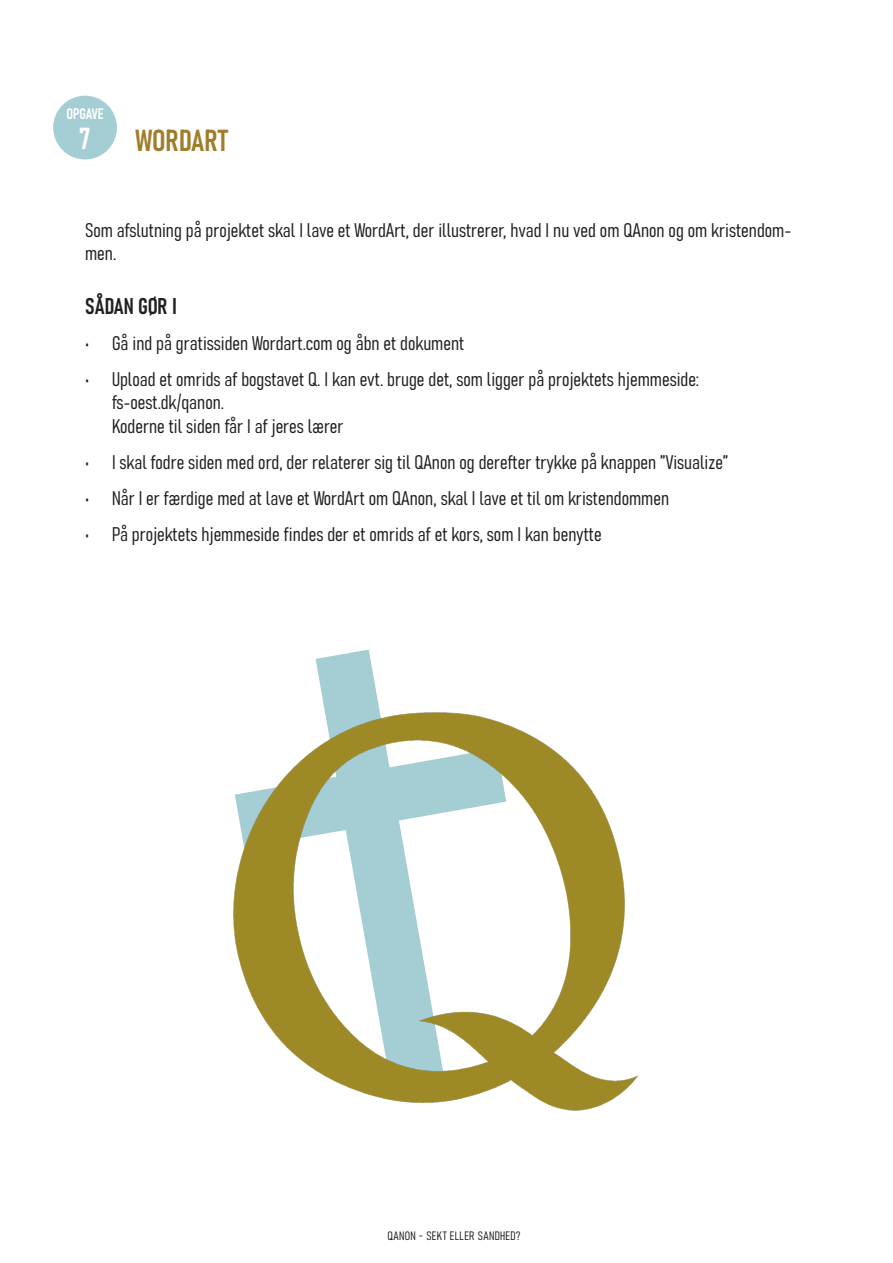
<style>
.page{position:relative;width:893px;height:1263px;background:#fff}
.page>*{position:absolute;margin:0;border:0;box-sizing:border-box;transform-origin:0 0}
.t1{font:30px "Bahnschrift";letter-spacing:-.005em;color:#9f7d29}
.t2{font:30px "Bahnschrift";color:#fff}
.t3{font:22.5px "Bahnschrift";letter-spacing:-.005em;color:#231f20}
.t4{font:19.5px/23.4px "Bahnschrift";color:#231f20}
.t5{font:15px "Bahnschrift";letter-spacing:-.01em;color:#fff}
.t6{font:12px "Bahnschrift";letter-spacing:.03em;color:#231f20}
</style>
<div class="page">
<div style="left:53px;top:96px;width:64px;height:63px;background:#a4ced4;border-radius:50%"></div>
<svg style="left:316px;top:649px;width:61px;height:48px;fill:#a4ced4"></svg>
<img style="left:233px;top:697px;width:405px;height:414px">
<p class="t5" style="left:67px;top:102px;width:38px">OPGAVE</p>
<p class="t2" style="left:79px;top:116px;width:13px">7</p>
<p class="t1" style="left:136px;top:118px;width:94px">WORDART</p>
<p class="t4" style="left:85px;top:217px;width:708px">Som afslutning på projektet skal I lave et WordArt, der illustrerer, hvad I nu ved om QAnon og om kristendom&shy;men.</p>
<p class="t3" style="left:85px;top:289px;width:93px">SÅDAN GØR I</p>
<p class="t4" style="left:85px;top:330px;width:381px">• Gå ind på gratissiden Wordart.com og åbn et dokument</p>
<p class="t4" style="left:112px;top:366px;width:588px;text-indent:-27px">• Upload et omrids af bogstavet Q. I kan evt. bruge det, som ligger på projektets hjemmeside: fs-oest.dk/qanon.<br>Koderne til siden får I af jeres lærer</p>
<p class="t4" style="left:85px;top:449px;width:645px">• I skal fodre siden med ord, der relaterer sig til QAnon og derefter trykke på knappen ”Visualize”</p>
<p class="t4" style="left:85px;top:485px;width:586px">• Når I er færdige med at lave et WordArt om QAnon, skal I lave et til om kristendommen</p>
<p class="t4" style="left:85px;top:521px;width:518px">• På projektets hjemmeside findes der et omrids af et kors, som I kan benytte</p>
<p class="t6" style="left:388px;top:1226px;width:134px">QANON - SEKT ELLER SANDHED?</p>
</div>
